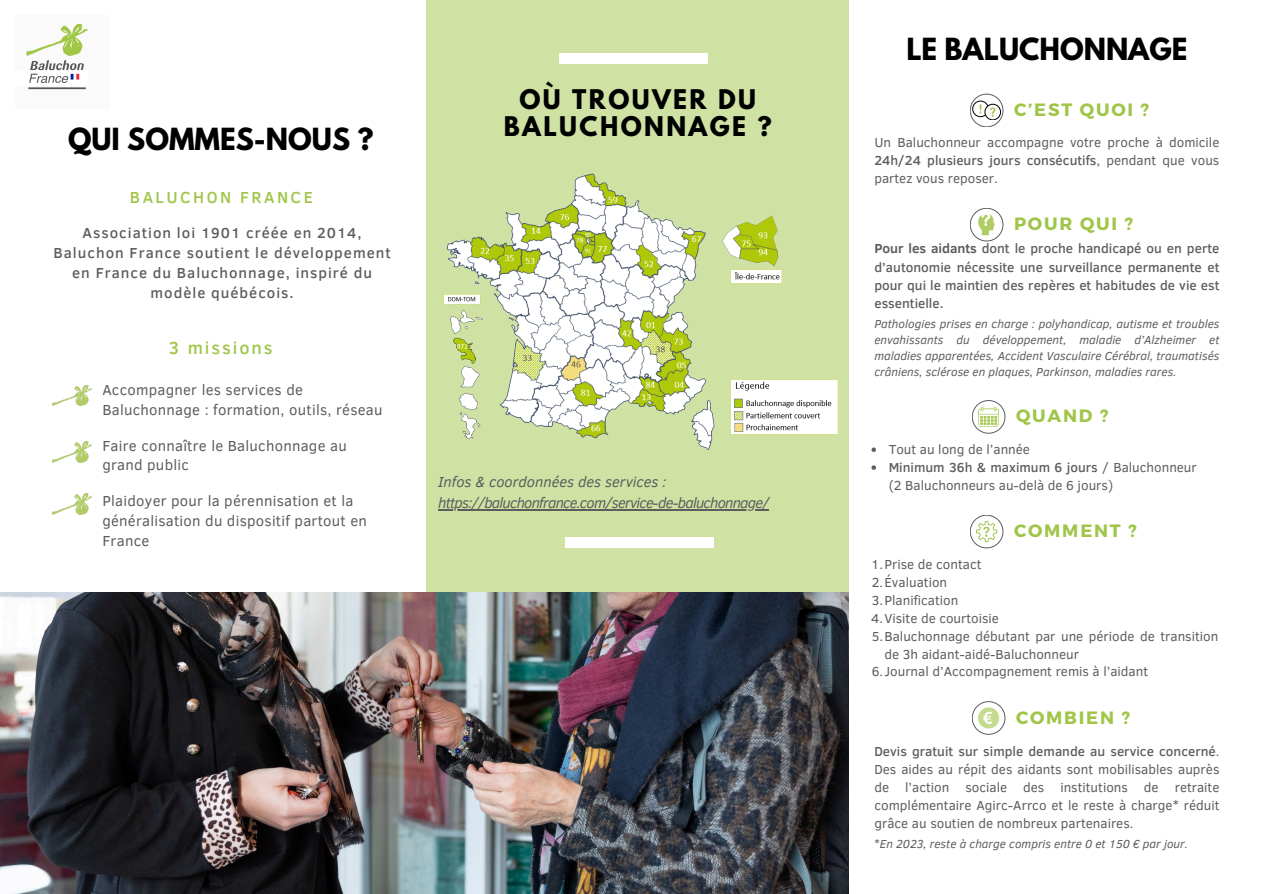
<style>
.page{position:relative;width:1263px;height:894px;background:#fff}
.page>*{position:absolute;margin:0;border:0;box-sizing:border-box;transform-origin:0 0}
.t1{font:700 27px "League Spartan";color:#000}
.t2{font:700 24px/27px "League Spartan";letter-spacing:.1em;color:#000;text-align:center}
.t3{font:700 17.85px "Montserrat";letter-spacing:.1em;color:#a0c549}
.t4{font:500 17.85px "Clear Sans";letter-spacing:.11em;color:#a0c549}
.t5{font:500 16.35px "Clear Sans";letter-spacing:.15em;color:#a0c549}
.t6{font:14.85px/19.8px "Clear Sans";letter-spacing:.015em;color:#5c5d5c}
.t7{font:500 14.85px/19.8px "Clear Sans";letter-spacing:.065em;color:#5c5d5c;text-align:center}
.t8{font:italic 14.85px "Clear Sans";letter-spacing:-.05em;color:#5c5d5c}
.t9{font:italic 14.85px "Clear Sans";color:#5c5d5c}
.t10{font:13.35px/17.9px "Clear Sans";color:#5c5d5c;text-align:justify}
.t11{font:500 13.35px/18.1px "Clear Sans";color:#5c5d5c;text-align:justify}
.t12{font:italic 11.85px/15.9px "Clear Sans";color:#5c5d5c;text-align:justify}
.s1{font-weight:500}
.s2{font-weight:700}
.s3{font-style:normal}
</style>
<div class="page">
<div style="left:427px;top:0;width:422px;height:598px;background:#cfe2a4"></div>
<div style="left:559px;top:53px;width:149px;height:11px;background:#fff"></div>
<div style="left:565px;top:537px;width:149px;height:10px;background:#fff"></div>
<img style="left:52px;top:385px;width:39px;height:20px">
<img style="left:52px;top:441px;width:39px;height:21px">
<img style="left:52px;top:493px;width:39px;height:21px">
<svg style="left:970px;top:94px;width:33px;height:33px"></svg>
<svg style="left:970px;top:208px;width:33px;height:33px"></svg>
<svg style="left:970px;top:515px;width:33px;height:33px"></svg>
<svg style="left:972px;top:701px;width:33px;height:33px"></svg>
<svg style="left:972px;top:400px;width:33px;height:33px"></svg>
<img style="left:26px;top:23px;width:62px;height:67px">
<img style="left:443px;top:173px;width:395px;height:277px">
<img style="left:0;top:592px;width:848px;height:301px">
<svg style="left:871px;top:447px;width:5px;height:5px"></svg>
<svg style="left:871px;top:465px;width:5px;height:4px"></svg>
<hr style="left:438px;top:509px;width:331px;height:1px;background:#5c5d5c">
<p class="t1" style="left:68px;top:125px;width:307px">QUI SOMMES-NOUS ?</p>
<h1 class="t5" style="left:130px;top:185px;width:184px">BALUCHON FRANCE</h1>
<h3 class="t7" style="left:54px;top:222px;width:339px">Association loi 1901 créée en 2014, Baluchon France soutient le développement en France du Baluchonnage, inspiré du modèle québécois.</h3>
<h4 class="t4" style="left:169px;top:335px;width:105px">3 missions</h4>
<h3 class="t2" style="left:504px;top:89px;width:269px">OÙ TROUVER DU<br>BALUCHONNAGE ?</h3>
<p class="t6" style="left:102px;top:379px;width:282px">Accompagner les services de<br>Baluchonnage : formation, outils, réseau</p>
<p class="t6" style="left:102px;top:434px;width:246px">Faire connaître le Baluchonnage au grand public</p>
<h3 class="t6" style="left:102px;top:490px;width:266px">Plaidoyer pour la pérennisation et la généralisation du dispositif partout en<br>France</h3>
<p class="t8" style="left:438px;top:492px;width:333px">https://baluchonfrance.com/service-de-baluchonnage/</p>
<p class="t9" style="left:438px;top:471px;width:230px">Infos &amp; coordonnées des services :</p>
<h5 class="t1" style="left:906px;top:36px;width:283px">LE BALUCHONNAGE</h5>
<p class="t3" style="left:1014px;top:98px;width:137px">C’EST QUOI ?</p>
<p class="t10" style="left:874px;top:133px;width:346px">Un Baluchonneur accompagne votre proche à domicile <span class="s1">24h/24 plusieurs jours consécutifs</span>, pendant que vous partez vous reposer.</p>
<h2 class="t3" style="left:1014px;top:212px;width:121px">POUR QUI ?</h2>
<h6 class="t11" style="left:874px;top:239px;width:347px"><span class="s2">Pour les aidants</span> dont le proche handicapé ou en perte d’autonomie nécessite une surveillance permanente et pour qui le maintien des repères et habitudes de vie est essentielle.</h6>
<h6 class="t12" style="left:874px;top:315px;width:347px">Pathologies prises en charge : polyhandicap, autisme et troubles envahissants du développement, maladie d’Alzheimer et maladies apparentées, Accident Vasculaire Cérébral, traumatisés crâniens, sclérose en plaques, Parkinson, maladies rares.</h6>
<p class="t3" style="left:1016px;top:404px;width:94px">QUAND ?</p>
<h6 class="t10" style="left:889px;top:440px;width:143px">Tout au long de l’année</h6>
<p class="t10" style="left:889px;top:457px;width:310px"><span class="s1">Minimum 36h &amp; maximum 6 jours</span> / Baluchonneur (2 Baluchonneurs au-delà de 6 jours)</p>
<h6 class="t3" style="left:1014px;top:519px;width:124px">COMMENT ?</h6>
<p class="t10" style="left:871px;top:554px;width:112px">1.Prise de contact</p>
<p class="t10" style="left:872px;top:572px;width:77px">2.Évaluation</p>
<p class="t10" style="left:872px;top:590px;width:88px">3.Planification</p>
<h1 class="t10" style="left:871px;top:608px;width:129px">4.Visite de courtoisie</h1>
<p class="t10" style="left:884px;top:626px;width:335px;text-indent:-13px">5.Baluchonnage débutant par une période de transition de 3h aidant-aidé-Baluchonneur</p>
<h3 class="t10" style="left:872px;top:662px;width:278px">6.Journal d’Accompagnement remis à l’aidant</h3>
<h6 class="t3" style="left:1016px;top:705px;width:116px">COMBIEN ?</h6>
<p class="t10" style="left:874px;top:741px;width:347px"><span class="s1">Devis gratuit sur simple demande au service concerné</span>.<br>Des aides au répit des aidants sont mobilisables auprès de l’action sociale des institutions de retraite complémentaire Agirc-Arrco et le reste à charge* réduit grâce au soutien de nombreux partenaires.</p>
<p class="t12" style="left:874px;top:835px;width:315px"><span class="s3">*</span>En 2023, reste à charge compris entre 0 et 150 € par jour.</p>
</div>
